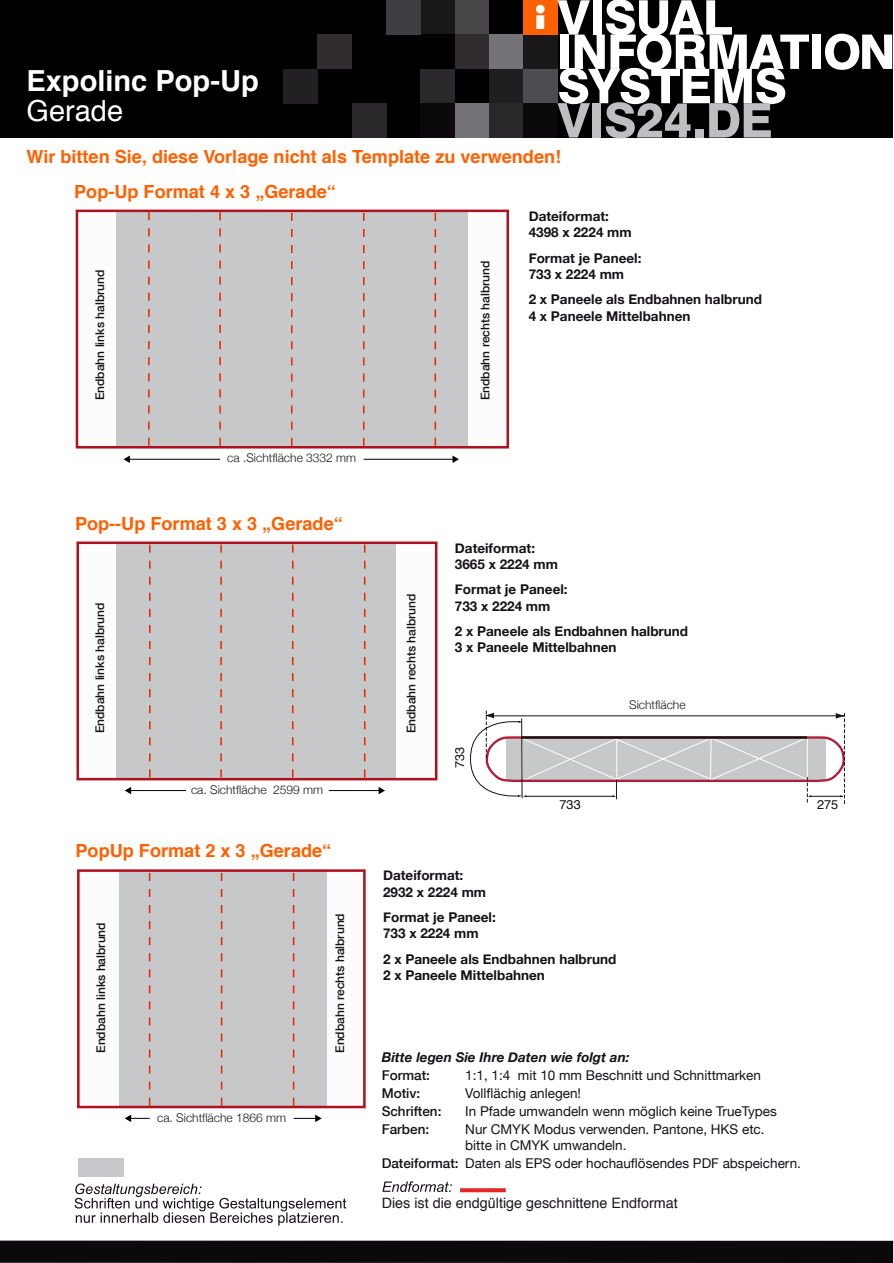
<style>
.page{position:relative;width:894px;height:1263px;background:#fff}
.page>*{position:absolute;margin:0;border:0;box-sizing:border-box;transform-origin:0 0}
.t1{font:700 29.1px "Helvetica";color:#fff}
.t2{font:29.1px "Helvetica";color:#fff}
.t3{font:700 18.15px "Helvetica";color:#ff6000}
.t4{font:14.4px "Helvetica";color:#1a171b}
.t5{font:700 13.5px/16.2px "Helvetica Neue";color:#141215}
.t6{font:13.5px/16.2px "Helvetica Neue";color:#141215}
.t7{font:italic 700 13.5px "Helvetica Neue";color:#141215}
.t8{font:500 13.5px "Helvetica Neue";color:#141215}
.t9{font:12.75px "Helvetica";color:#141215}
.t10{font:500 12px "Helvetica Neue";color:#141215}
.t11{font:300 12px "Helvetica Neue";color:#1a171b}
.s1{font-weight:500}
</style>
<div class="page">
<div style="left:116px;top:211px;width:351px;height:237px;background:#c6c8c9"></div>
<svg style="left:147px;top:209px;width:4px;height:236px"></svg>
<svg style="left:219px;top:209px;width:2px;height:236px"></svg>
<svg style="left:291px;top:209px;width:2px;height:236px"></svg>
<svg style="left:362px;top:209px;width:3px;height:236px"></svg>
<svg style="left:435px;top:209px;width:1px;height:236px"></svg>
<hr style="left:364px;top:459px;width:90px;height:1px;background:#000">
<svg style="left:453px;top:456px;width:6px;height:7px"></svg>
<hr style="left:129px;top:459px;width:91px;height:1px;background:#000">
<svg style="left:123px;top:456px;width:7px;height:7px"></svg>
<div style="left:0;top:1241px;width:893px;height:22px;background:#0b090b"></div>
<div style="left:117px;top:542px;width:279px;height:236px;background:#c6c8c9"></div>
<div style="left:76px;top:210px;width:433px;height:239px;border:3px solid #ae111f"></div>
<svg style="left:149px;top:546px;width:2px;height:230px"></svg>
<svg style="left:220px;top:541px;width:2px;height:235px"></svg>
<svg style="left:292px;top:541px;width:1px;height:235px"></svg>
<svg style="left:364px;top:541px;width:1px;height:235px"></svg>
<div style="left:77px;top:542px;width:360px;height:238px;border:3px solid #ae111f"></div>
<hr style="left:329px;top:790px;width:51px;height:1px;background:#000">
<svg style="left:379px;top:787px;width:6px;height:7px"></svg>
<hr style="left:130px;top:790px;width:56px;height:1px;background:#000">
<svg style="left:125px;top:787px;width:6px;height:7px"></svg>
<div style="left:119px;top:870px;width:208px;height:236px;background:#c6c8c9"></div>
<div style="left:77px;top:869px;width:289px;height:239px;border:3px solid #ae111f"></div>
<svg style="left:149px;top:869px;width:1px;height:237px"></svg>
<svg style="left:221px;top:869px;width:1px;height:237px"></svg>
<svg style="left:293px;top:869px;width:1px;height:237px"></svg>
<svg style="left:294px;top:1115px;width:28px;height:7px"></svg>
<svg style="left:125px;top:1115px;width:25px;height:7px"></svg>
<div style="left:0;top:0;width:892px;height:138px;background:#000"></div>
<div style="left:523px;top:35px;width:34px;height:34px;background:#19171a"></div>
<div style="left:523px;top:69px;width:34px;height:34px;background:#4e4c50"></div>
<div style="left:523px;top:103px;width:34px;height:35px;background:#0b090b"></div>
<div style="left:489px;top:35px;width:34px;height:34px;background:#767378"></div>
<div style="left:489px;top:69px;width:34px;height:34px;background:#201e20"></div>
<div style="left:489px;top:103px;width:34px;height:35px;background:#2b282b"></div>
<div style="left:455px;top:0;width:34px;height:35px;background:#49464a"></div>
<div style="left:455px;top:35px;width:34px;height:34px;background:#302c30"></div>
<div style="left:455px;top:103px;width:34px;height:35px;background:#737277"></div>
<div style="left:420px;top:0;width:35px;height:35px;background:#19171a"></div>
<div style="left:420px;top:69px;width:35px;height:34px;background:#2b282b"></div>
<div style="left:420px;top:103px;width:35px;height:35px;background:#0b090b"></div>
<div style="left:523px;top:0;width:34px;height:35px;background:#ff6000"></div>
<svg style="left:536px;top:5px;width:9px;height:24px"></svg>
<div style="left:812px;top:35px;width:9px;height:34px;background:#fff"></div>
<svg style="left:825px;top:34px;width:67px;height:36px"></svg>
<svg style="left:557px;top:0;width:252px;height:138px"></svg>
<div style="left:386px;top:0;width:34px;height:35px;background:#3f3d41"></div>
<div style="left:352px;top:103px;width:34px;height:34px;background:#2b282b"></div>
<div style="left:317px;top:35px;width:35px;height:34px;background:#302c30"></div>
<div style="left:283px;top:69px;width:34px;height:34px;background:#222023"></div>
<div style="left:78px;top:1158px;width:45px;height:19px;background:#c6c8c9"></div>
<svg style="left:382px;top:1181px;width:70px;height:11px"></svg>
<svg style="left:460px;top:1188px;width:46px;height:4px"></svg>
<svg style="left:75px;top:1184px;width:271px;height:42px"></svg>
<svg style="left:470px;top:711px;width:375px;height:93px"></svg>
<hr style="left:522px;top:736px;width:285px;height:3px;background:#141215">
<h1 class="t1" style="left:26px;top:58px;width:234px">Expolinc Pop-Up</h1>
<h1 class="t2" style="left:26px;top:89px;width:98px">Gerade</h1>
<h2 class="t3" style="left:26px;top:142px;width:536px">Wir bitten Sie, diese Vorlage nicht als Template zu verwenden!</h2>
<h2 class="t3" style="left:74px;top:177px;width:263px">Pop-Up Format 4 x 3 „Gerade“</h2>
<p class="t10" style="left:93px;top:400px;width:132px;rotate:-90deg">Endbahn links halbrund</p>
<p class="t10" style="left:478px;top:400px;width:141px;rotate:-90deg">Endbahn rechts halbrund</p>
<p class="t5" style="left:529px;top:208px;width:105px">Dateiformat:<br>4398 x 2224 mm</p>
<p class="t5" style="left:529px;top:249px;width:114px">Format je Paneel:<br>733 x 2224 mm</p>
<p class="t5" style="left:529px;top:291px;width:235px">2 x Paneele als Endbahnen halbrund<br>4 x Paneele Mittelbahnen</p>
<p class="t11" style="left:227px;top:451px;width:130px">ca .Sichtfläche 3332 mm</p>
<h2 class="t3" style="left:75px;top:508px;width:269px">Pop--Up Format 3 x 3 „Gerade“</h2>
<p class="t10" style="left:93px;top:733px;width:132px;rotate:-90deg">Endbahn links halbrund</p>
<p class="t10" style="left:404px;top:733px;width:141px;rotate:-90deg">Endbahn rechts halbrund</p>
<p class="t11" style="left:191px;top:782px;width:134px">ca. Sichtfläche 2599 mm</p>
<h2 class="t3" style="left:76px;top:836px;width:257px">PopUp Format 2 x 3 „Gerade“</h2>
<p class="t5" style="left:455px;top:539px;width:105px">Dateiformat:<br>3665 x 2224 mm</p>
<p class="t5" style="left:455px;top:581px;width:114px">Format je Paneel:<br>733 x 2224 mm</p>
<p class="t5" style="left:455px;top:623px;width:235px">2 x Paneele als Endbahnen halbrund<br>3 x Paneele Mittelbahnen</p>
<p class="t9" style="left:450px;top:768px;width:23px;rotate:-90deg">733</p>
<p class="t9" style="left:560px;top:794px;width:23px">733</p>
<p class="t11" style="left:629px;top:698px;width:58px">Sichtfläche</p>
<p class="t10" style="left:94px;top:1053px;width:132px;rotate:-90deg">Endbahn links halbrund</p>
<p class="t10" style="left:333px;top:1053px;width:141px;rotate:-90deg">Endbahn rechts halbrund</p>
<p class="t11" style="left:157px;top:1110px;width:130px">ca. Sichtfläche 1866 mm</p>
<p class="t5" style="left:383px;top:867px;width:105px">Dateiformat:<br>2932 x 2224 mm</p>
<p class="t5" style="left:383px;top:909px;width:114px">Format je Paneel:<br>733 x 2224 mm</p>
<p class="t5" style="left:383px;top:951px;width:235px">2 x Paneele als Endbahnen halbrund<br>2 x Paneele Mittelbahnen</p>
<p class="t7" style="left:382px;top:1048px;width:249px">Bitte legen Sie Ihre Daten wie folgt an:</p>
<p class="t8" style="left:382px;top:1067px;width:50px">Format:</p>
<p class="t6" style="left:465px;top:1067px;width:297px">1:1, 1:4 mit 10 mm Beschnitt und Schnittmarken</p>
<p class="t8" style="left:382px;top:1085px;width:40px">Motiv:</p>
<p class="t6" style="left:465px;top:1085px;width:117px">Vollflächig anlegen!</p>
<p class="t8" style="left:382px;top:1103px;width:61px">Schriften:</p>
<p class="t6" style="left:465px;top:1103px;width:313px">In Pfade umwandeln wenn möglich keine TrueTypes</p>
<p class="t8" style="left:382px;top:1121px;width:49px">Farben:</p>
<p class="t6" style="left:465px;top:1121px;width:301px">Nur CMYK Modus verwenden. Pantone, HKS etc. bitte in CMYK umwandeln.</p>
<p class="t6" style="left:382px;top:1155px;width:421px"><span class="s1">Dateiformat:</span> Daten als EPS oder hochauflösendes PDF abspeichern.</p>
<p class="t4" style="left:382px;top:1191px;width:298px">Dies ist die endgültige geschnittene Endformat</p>
<p class="t9" style="left:817px;top:794px;width:23px">275</p>
</div>
